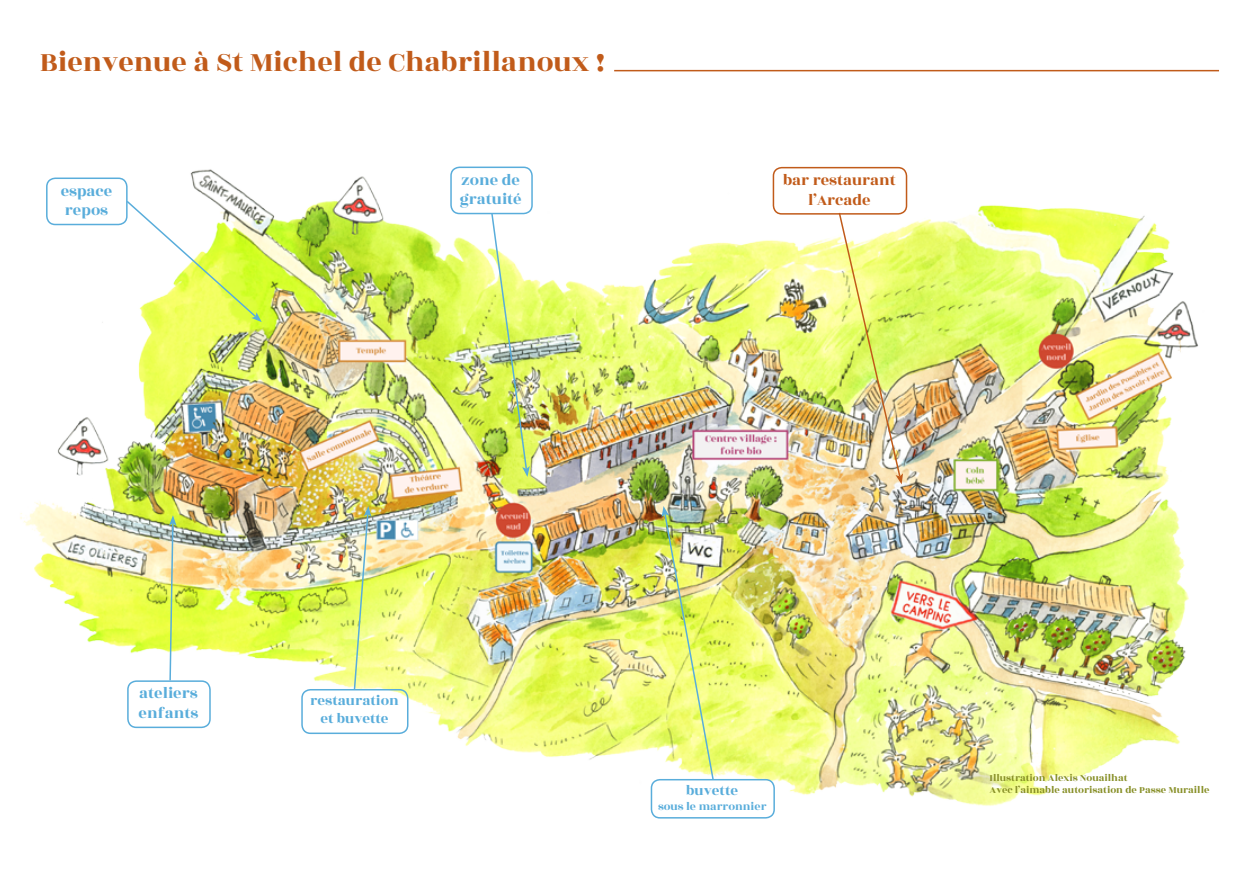
<style>
.page{position:relative;width:1259px;height:893px;background:#fff}
.page>*{position:absolute;margin:0;border:0;box-sizing:border-box;transform-origin:0 0}
.t1{font:30px "Rozha One";color:#c15b1a}
.t2{font:16.5px/19.8px "Rozha One";color:#59addb}
.t3{font:16.5px/19.8px "Rozha One";color:#c15b1a;text-align:center}
.t4{font:15px/18px "Rozha One";color:#59addb;text-align:center}
.t5{font:12px "Rozha One";color:#59addb}
.t6{font:10.5px/12.6px "Rozha One";color:#878f27}
</style>
<div class="page">
<img style="left:20px;top:166px;width:1178px;height:650px">
<div style="left:651px;top:779px;width:124px;height:40px;border:2px solid #59addb;border-radius:9px"></div>
<div style="left:301px;top:689px;width:107px;height:45px;border:2px solid #59addb;border-radius:9px"></div>
<div style="left:46px;top:178px;width:82px;height:47px;border:2px solid #59addb;border-radius:9px"></div>
<div style="left:127px;top:680px;width:84px;height:48px;border:2px solid #59addb;border-radius:9px"></div>
<div style="left:772px;top:167px;width:135px;height:48px;border:2px solid #c15b1a;border-radius:8px"></div>
<div style="left:450px;top:167px;width:83px;height:47px;border:2px solid #59addb;border-radius:9px"></div>
<hr style="left:614px;top:70px;width:605px;height:1px;background:#c15b1a">
<img style="left:837px;top:211px;width:66px;height:273px">
<img style="left:490px;top:212px;width:40px;height:265px">
<img style="left:353px;top:506px;width:18px;height:185px">
<svg style="left:169px;top:515px;width:8px;height:167px"></svg>
<img style="left:661px;top:506px;width:54px;height:276px">
<svg style="left:125px;top:199px;width:137px;height:123px"></svg>
<h1 class="t1" style="left:40px;top:41px;width:567px">Bienvenue à St Michel de Chabrillanoux !</h1>
<h2 class="t2" style="left:61px;top:181px;width:53px">espace repos</h2>
<h2 class="t2" style="left:460px;top:170px;width:63px">zone de gratuité</h2>
<h2 class="t3" style="left:783px;top:170px;width:114px">bar restaurant l’Arcade</h2>
<h2 class="t2" style="left:139px;top:684px;width:61px">ateliers enfants</h2>
<h3 class="t4" style="left:310px;top:692px;width:90px">restauration et buvette</h3>
<h3 class="t4" style="left:686px;top:782px;width:53px">buvette</h3>
<p class="t5" style="left:658px;top:798px;width:110px">sous le marronnier</p>
<p class="t6" style="left:989px;top:771px;width:221px">Illustration Alexis Nouailhat<br>Avec l’aimable autorisation de Passe Muraille</p>
</div>
